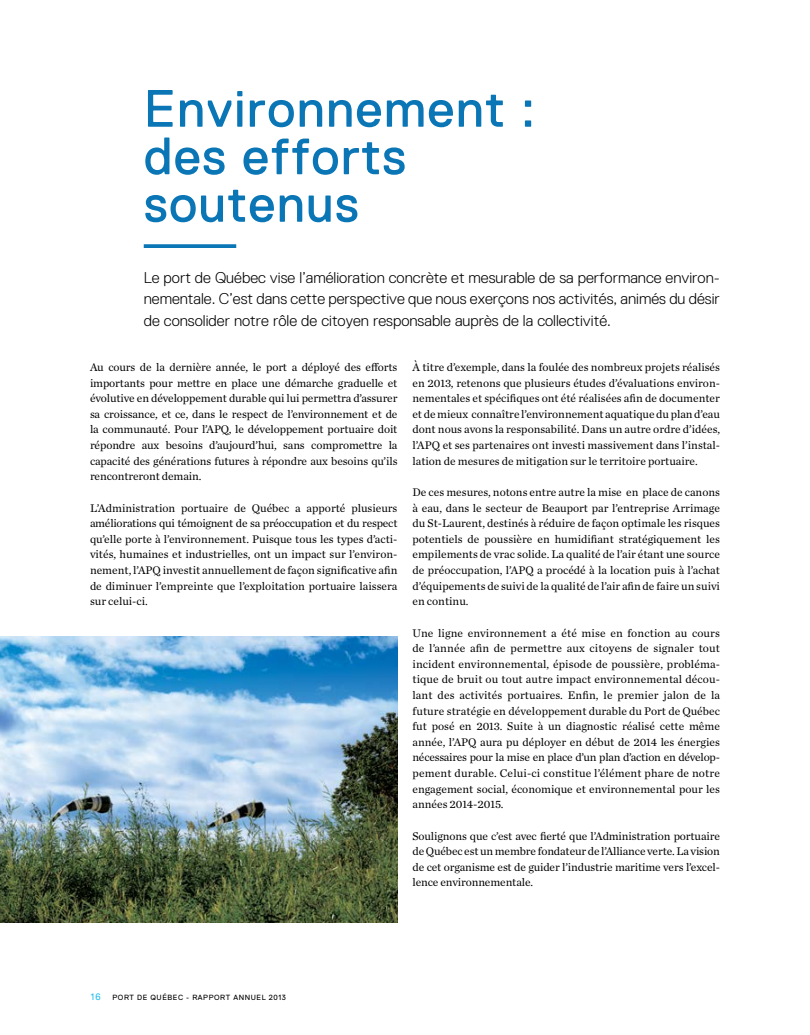
<style>
.page{position:relative;width:810px;height:1035px;background:#fff}
.page>*{position:absolute;margin:0;border:0;box-sizing:border-box;transform-origin:0 0}
.t1{font:52.5px/47.5px "Replica";letter-spacing:.02em;color:#0a76b6}
.t2{font:300 15.62px/21.2px "Replica";color:#000;text-align:justify}
.t3{font:11.5px/15.6px "Chronicle Text G1";color:#000;text-align:justify}
.t4{font:9.38px "Helvetica Neue";color:#11baee}
.t5{font:7.5px "Replica";letter-spacing:.075em;color:#000}
</style>
<div class="page">
<svg style="left:144px;top:244px;width:92px;height:4px"></svg>
<img style="left:0;top:636px;width:398px;height:286px">
<h1 class="t1" style="left:144px;top:85px;width:393px">Environnement : des efforts soutenus</h1>
<p class="t2" style="left:144px;top:267px;width:578px">Le port de Québec vise l’amélioration concrète et mesurable de sa performance environ&shy;nementale. C’est dans cette perspective que nous exerçons nos activités, animés du désir de consolider notre rôle de citoyen responsable auprès de la collectivité.</p>
<p class="t3" style="left:90px;top:359px;width:309px">Au cours de la dernière année, le port a déployé des efforts importants pour mettre en place une démarche graduelle et évolutive en développement durable qui lui permettra d’assurer sa croissance, et ce, dans le respect de l’environnement et de la communauté. Pour l’APQ, le développement portuaire doit répondre aux besoins d’aujourd’hui, sans compromettre la capacité des générations futures à répondre aux besoins qu’ils rencontreront demain.</p>
<p class="t3" style="left:90px;top:499px;width:309px">L’Administration portuaire de Québec a apporté plusieurs améliorations qui témoignent de sa préoccupation et du respect qu’elle porte à l’environnement. Puisque tous les types d’acti&shy;vités, humaines et industrielles, ont un impact sur l’environ&shy;nement, l’APQ investit annuellement de façon significative afin de diminuer l’empreinte que l’exploitation portuaire laissera sur celui-ci.</p>
<p class="t3" style="left:413px;top:359px;width:309px">À titre d’exemple, dans la foulée des nombreux projets réalisés en 2013, retenons que plusieurs études d’évaluations environ&shy;nementales et spécifiques ont été réalisées afin de documenter et de mieux connaître l’environnement aquatique du plan d’eau dont nous avons la responsabilité. Dans un autre ordre d’idées, l’APQ et ses partenaires ont investi massivement dans l’instal&shy;lation de mesures de mitigation sur le territoire portuaire.</p>
<p class="t3" style="left:413px;top:484px;width:309px">De ces mesures, notons entre autre la mise en place de canons à eau, dans le secteur de Beauport par l’entreprise Arrimage du St-Laurent, destinés à réduire de façon optimale les risques potentiels de poussière en humidifiant stratégiquement les empilements de vrac solide. La qualité de l’air étant une source de préoccupation, l’APQ a procédé à la location puis à l’achat d’équipements de suivi de la qualité de l’air afin de faire un suivi en continu.</p>
<p class="t3" style="left:413px;top:624px;width:309px">Une ligne environnement a été mise en fonction au cours de l’année afin de permettre aux citoyens de signaler tout incident environnemental, épisode de poussière, probléma&shy;tique de bruit ou tout autre impact environnemental décou&shy;lant des activités portuaires. Enfin, le premier jalon de la future stratégie en développement durable du Port de Québec fut posé en 2013. Suite à un diagnostic réalisé cette même année, l’APQ aura pu déployer en début de 2014 les énergies nécessaires pour la mise en place d’un plan d’action en dévelop&shy;pement durable. Celui-ci constitue l’élément phare de notre engagement social, économique et environnemental pour les années 2014-2015.</p>
<p class="t3" style="left:413px;top:827px;width:309px">Soulignons que c’est avec fierté que l’Administration portuaire de Québec est un membre fondateur de l’Alliance verte. La vision de cet organisme est de guider l’industrie maritime vers l’excel&shy;lence environnementale.</p>
<p class="t4" style="left:90px;top:991px;width:12px">16</p>
<p class="t5" style="left:112px;top:993px;width:175px">PORT DE QUÉBEC - RAPPORT ANNUEL 2013</p>
</div>
